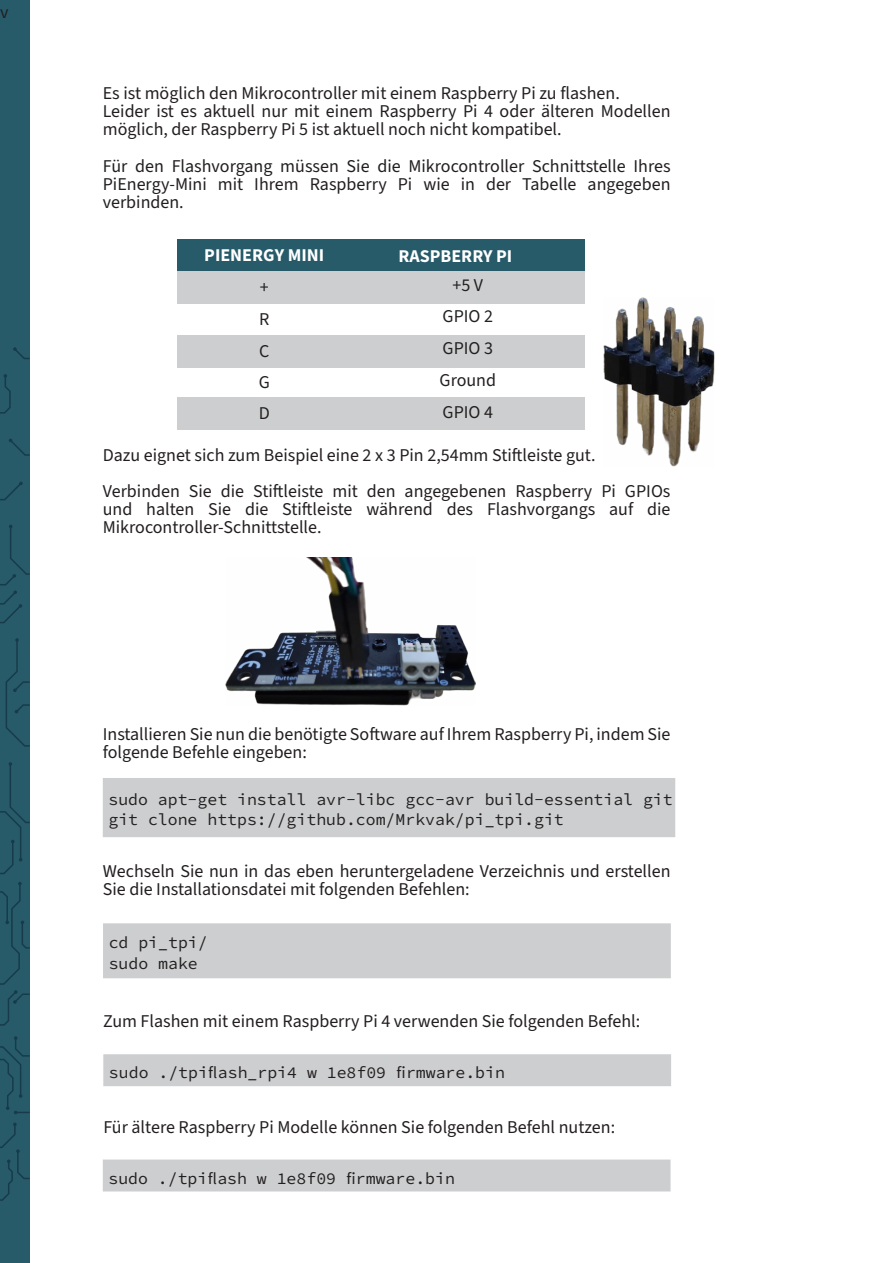
<style>
.page{position:relative;width:893px;height:1263px;background:#fff}
.page>*{position:absolute;margin:0;border:0;box-sizing:border-box;transform-origin:0 0}
.Pa1{font:18px/18.1px "Source Sans 3";color:#221e1f}
.t1{font:18px "Source Sans 3";color:#231f20}
.t2{font:700 18px "Source Sans 3";color:#fff}
.t3{font:16.5px "Source Code Pro";color:#231f20}
</style>
<div class="page">
<div style="left:0;top:0;width:30px;height:1263px;background:#275b6a"></div>
<svg style="left:0;top:1122px;width:30px;height:79px"></svg>
<svg style="left:0;top:1036px;width:30px;height:78px"></svg>
<svg style="left:0;top:882px;width:30px;height:144px"></svg>
<svg style="left:0;top:762px;width:30px;height:112px"></svg>
<svg style="left:5px;top:638px;width:25px;height:109px"></svg>
<svg style="left:0;top:525px;width:30px;height:99px"></svg>
<svg style="left:0;top:482px;width:23px;height:19px"></svg>
<svg style="left:9px;top:438px;width:21px;height:18px"></svg>
<svg style="left:0;top:374px;width:11px;height:40px"></svg>
<svg style="left:13px;top:347px;width:17px;height:12px"></svg>
<div style="left:103px;top:923px;width:568px;height:55px;background:#cccecf;border:2px solid #cccecf"></div>
<div style="left:178px;top:397px;width:407px;height:32px;background:#cccecf"></div>
<div style="left:178px;top:335px;width:407px;height:32px;background:#cccecf"></div>
<div style="left:178px;top:271px;width:407px;height:32px;background:#cccecf"></div>
<div style="left:178px;top:239px;width:407px;height:32px;background:#275b6a"></div>
<img style="left:226px;top:558px;width:250px;height:147px">
<img style="left:604px;top:297px;width:111px;height:169px">
<div style="left:103px;top:778px;width:572px;height:59px;background:#cccecf"></div>
<div style="left:103px;top:1054px;width:568px;height:32px;background:#cccecf;border:2px solid #cccecf"></div>
<div style="left:103px;top:1159px;width:567px;height:32px;background:#cccecf;border:2px solid #cccecf"></div>
<p class="t1" style="left:0;top:1px;width:10px">v</p>
<p class="Pa1" style="left:103px;top:84px;width:519px">Es ist möglich den Mikrocontroller mit einem Raspberry Pi zu flashen.</p>
<p class="Pa1" style="left:103px;top:102px;width:569px">Leider ist es aktuell nur mit einem Raspberry Pi 4 oder älteren Modellen möglich, der Raspberry Pi 5 ist aktuell noch nicht kompatibel.</p>
<p class="Pa1" style="left:103px;top:157px;width:569px;text-align:justify">Für den Flashvorgang müssen Sie die Mikrocontroller Schnittstelle Ihres PiEnergy-Mini mit Ihrem Raspberry Pi wie in der Tabelle angegeben verbinden.</p>
<p class="t2" style="left:204px;top:243px;width:121px">PIENERGY MINI</p>
<p class="t2" style="left:399px;top:244px;width:115px">RASPBERRY PI</p>
<p class="t1" style="left:260px;top:276px;width:10px">+</p>
<p class="t1" style="left:259px;top:307px;width:12px">R</p>
<p class="t1" style="left:452px;top:273px;width:32px">+5 V</p>
<p class="t1" style="left:443px;top:305px;width:52px">GPIO 2</p>
<p class="t1" style="left:443px;top:336px;width:52px">GPIO 3</p>
<p class="t1" style="left:259px;top:339px;width:12px">C</p>
<p class="t1" style="left:259px;top:370px;width:13px">G</p>
<p class="t1" style="left:440px;top:368px;width:58px">Ground</p>
<p class="t1" style="left:259px;top:402px;width:13px">D</p>
<p class="t1" style="left:443px;top:401px;width:52px">GPIO 4</p>
<p class="Pa1" style="left:103px;top:446px;width:494px">Dazu eignet sich zum Beispiel eine 2 x 3 Pin 2,54mm Stiftleiste gut.</p>
<p class="Pa1" style="left:103px;top:482px;width:569px;text-align:justify">Verbinden Sie die Stiftleiste mit den angegebenen Raspberry Pi GPIOs und halten Sie die Stiftleiste während des Flashvorgangs auf die Mikrocontroller-Schnittstelle.</p>
<p class="Pa1" style="left:103px;top:724px;width:569px">Installieren Sie nun die benötigte Software auf Ihrem Raspberry Pi, indem Sie folgende Befehle eingeben:</p>
<p class="t3" style="left:108px;top:788px;width:566px">sudo apt-get install avr-libc gcc-avr build-essential git</p>
<p class="t3" style="left:108px;top:807px;width:457px">git clone https://github.com/Mrkvak/pi_tpi.git</p>
<p class="Pa1" style="left:103px;top:861px;width:569px">Wechseln Sie nun in das eben heruntergeladene Verzeichnis und erstellen<br>Sie die Installationsdatei mit folgenden Befehlen:</p>
<p class="t3" style="left:109px;top:930px;width:100px">cd pi_tpi/</p>
<p class="t3" style="left:109px;top:952px;width:91px">sudo make</p>
<p class="Pa1" style="left:103px;top:1012px;width:539px">Zum Flashen mit einem Raspberry Pi 4 verwenden Sie folgenden Befehl:</p>
<p class="t3" style="left:109px;top:1061px;width:398px">sudo ./tpiflash_rpi4 w 1e8f09 firmware.bin</p>
<p class="Pa1" style="left:103px;top:1117px;width:513px">Für ältere Raspberry Pi Modelle können Sie folgenden Befehl nutzen:</p>
<p class="t3" style="left:108px;top:1166px;width:348px">sudo ./tpiflash w 1e8f09 firmware.bin</p>
</div>
